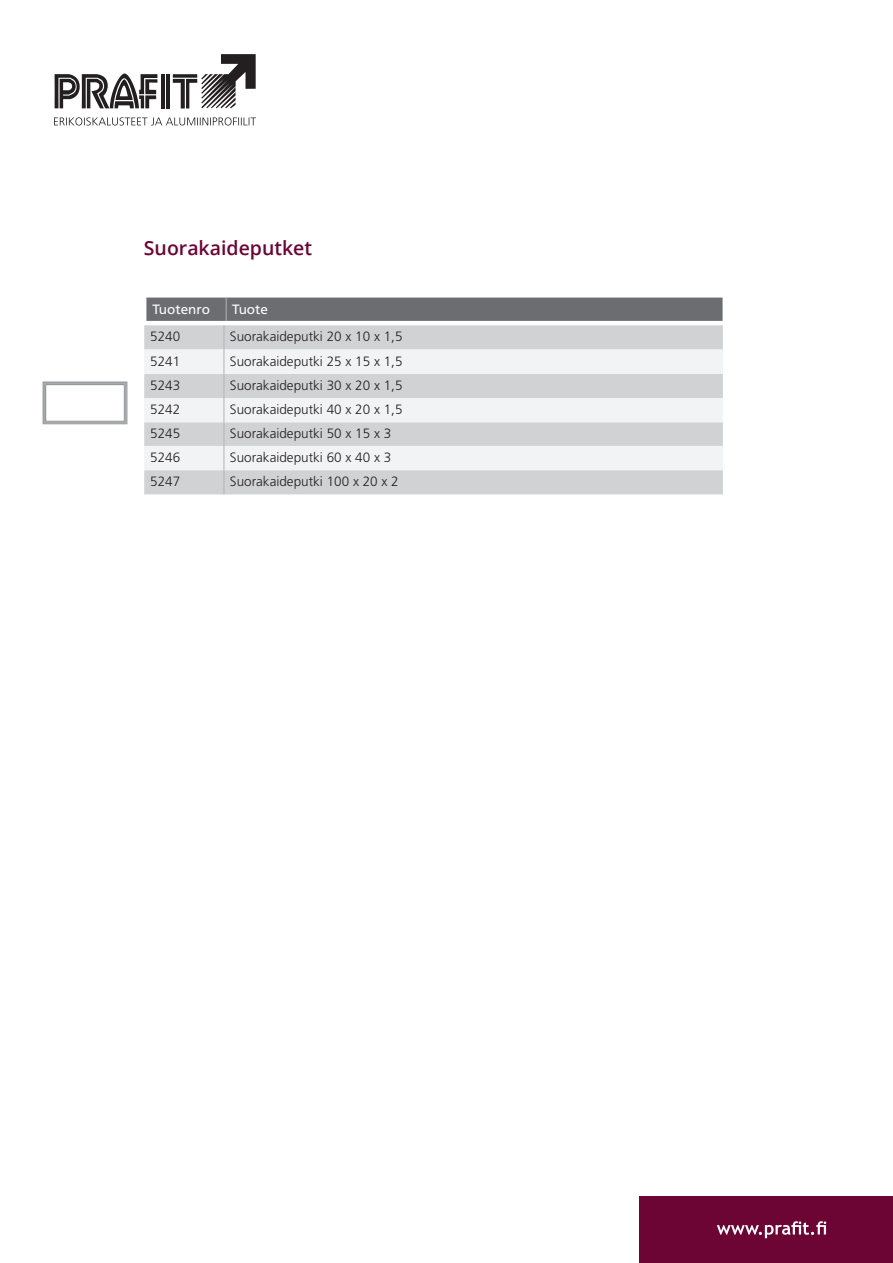
<style>
.page{position:relative;width:893px;height:1263px;background:#fff}
.page>*{position:absolute;margin:0;border:0;box-sizing:border-box;transform-origin:0 0}
.t1{font:600 19.5px "Open Sans";color:#6c0533}
.t2{font:300 13.5px "Frutiger";color:#231f20}
.t3{font:13.5px "Frutiger";color:#fff}
</style>
<div class="page">
<svg style="left:55px;top:73px;width:102px;height:35px"></svg>
<hr style="left:161px;top:74px;width:4px;height:34px;background:#231f20">
<hr style="left:166px;top:74px;width:4px;height:34px;background:#231f20">
<svg style="left:173px;top:54px;width:83px;height:54px"></svg>
<svg style="left:54px;top:117px;width:202px;height:9px"></svg>
<div style="left:640px;top:1196px;width:253px;height:67px;background:#6c0533"></div>
<svg style="left:717px;top:1221px;width:109px;height:17px"></svg>
<svg style="left:146px;top:298px;width:577px;height:196px"></svg>
<img style="left:42px;top:381px;width:86px;height:44px">
<h1 class="t1" style="left:144px;top:235px;width:170px">Suorakaideputket</h1>
<p class="t3" style="left:152px;top:301px;width:59px">Tuotenro</p>
<p class="t3" style="left:232px;top:301px;width:37px">Tuote</p>
<p class="t2" style="left:150px;top:329px;width:32px">5240</p>
<p class="t2" style="left:230px;top:329px;width:174px">Suorakaideputki 20 x 10 x 1,5</p>
<p class="t2" style="left:150px;top:353px;width:32px">5241</p>
<p class="t2" style="left:230px;top:353px;width:174px">Suorakaideputki 25 x 15 x 1,5</p>
<p class="t2" style="left:150px;top:378px;width:32px">5243</p>
<p class="t2" style="left:230px;top:378px;width:174px">Suorakaideputki 30 x 20 x 1,5</p>
<p class="t2" style="left:150px;top:402px;width:32px">5242</p>
<p class="t2" style="left:230px;top:402px;width:174px">Suorakaideputki 40 x 20 x 1,5</p>
<p class="t2" style="left:150px;top:426px;width:32px">5245</p>
<p class="t2" style="left:230px;top:426px;width:163px">Suorakaideputki 50 x 15 x 3</p>
<p class="t2" style="left:150px;top:450px;width:32px">5246</p>
<p class="t2" style="left:230px;top:450px;width:163px">Suorakaideputki 60 x 40 x 3</p>
<p class="t2" style="left:150px;top:474px;width:32px">5247</p>
<p class="t2" style="left:230px;top:474px;width:170px">Suorakaideputki 100 x 20 x 2</p>
</div>
